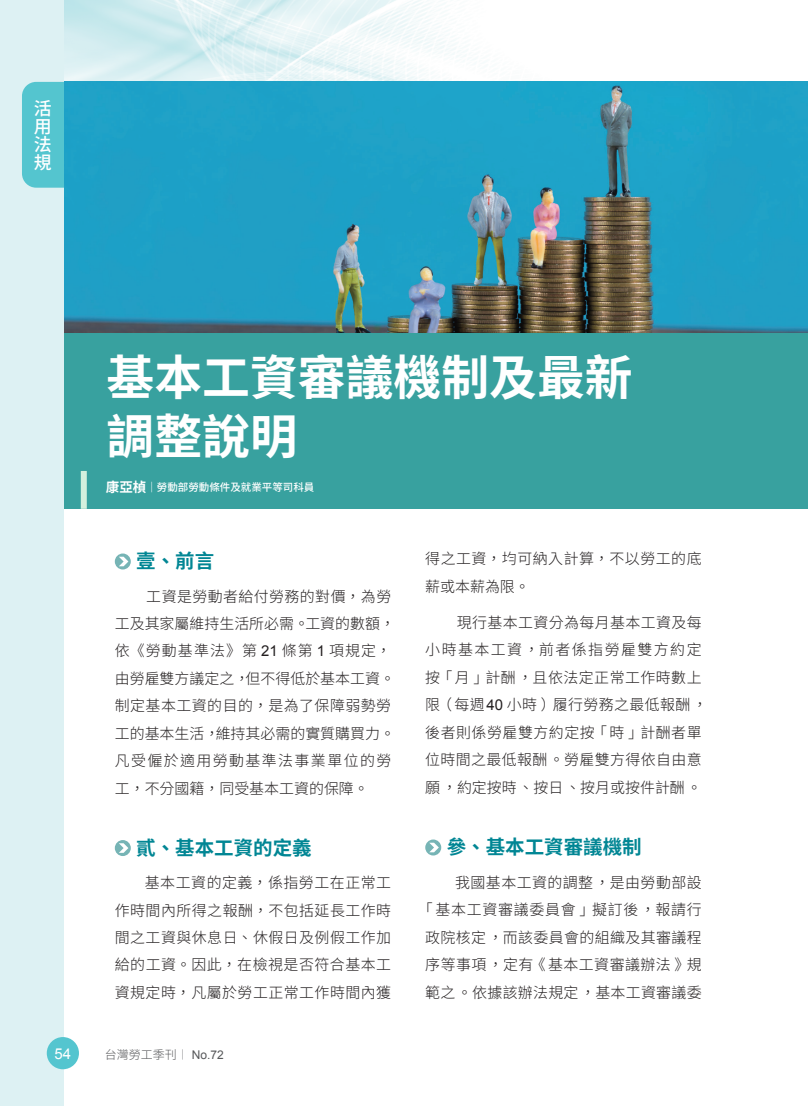
<style>
.page{position:relative;width:808px;height:1106px;background:#fff}
.page>*{position:absolute;margin:0;border:0;box-sizing:border-box;transform-origin:0 0}
.刊頭{font:700 47.85px/59.7px "Noto Sans CJ Ktc";color:#fff}
.壹_活用法規{font:700 19.5px "Noto Sans CJ Ktc";color:#018694}
.t1{font:500 18px/18px "Noto Sans CJ Ktc";color:#fff;text-align:justify}
.N內文{font:300 15px/27.5px "Noto Sans CJ Ktc";letter-spacing:.03em;color:#231f20}
.N內文-2{font:300 15px/27.5px "Noto Sans CJ Ktc";color:#231f20}
.t2{font:15px "Arial";color:#fff}
.t3{font:300 12px "Noto Sans CJ Ktc";color:#57585a}
.作者{font:500 10.5px "Noto Sans CJ Ktc";color:#fff}
.s1{font-weight:700;font-size:13.5px}
.s2{font-weight:700}
.s3{font-family:"Arial";font-weight:400}
.s4{font-family:"Adobe Ming Std"}
</style>
<div class="page">
<img style="left:64px;top:0;width:744px;height:82px">
<div style="left:0;top:0;width:64px;height:1106px;background:#ddf1f3"></div>
<div style="left:22px;top:82px;width:42px;height:106px;background:#54c5cf"></div>
<div style="left:47px;top:1037px;width:32px;height:32px;background:#54c5cf;border-radius:50%"></div>
<img style="left:64px;top:82px;width:744px;height:251px">
<div style="left:64px;top:333px;width:744px;height:176px;background:#38a19f"></div>
<div style="left:81px;top:471px;width:6px;height:38px;background:#d4f0de"></div>
<svg style="left:115px;top:553px;width:16px;height:16px"></svg>
<svg style="left:119px;top:556px;width:9px;height:10px"></svg>
<svg style="left:115px;top:840px;width:16px;height:16px"></svg>
<svg style="left:119px;top:843px;width:9px;height:9px"></svg>
<svg style="left:425px;top:839px;width:16px;height:16px"></svg>
<svg style="left:429px;top:842px;width:10px;height:10px"></svg>
<p class="t1" style="left:34px;top:99px;width:19px">活用法規</p>
<p class="刊頭" style="left:107px;top:348px;width:527px">基本工資審議機制及最新調整說明</p>
<p class="作者" style="left:106px;top:481px;width:210px"><span class="s1">康亞楨</span><span class="s2">｜</span>勞動部勞動條件及就業平等司科員</p>
<p class="壹_活用法規" style="left:136px;top:550px;width:80px">壹、前言</p>
<p class="N內文-2" style="left:115px;top:582px;width:282px;text-indent:32px">工資是勞動者給付勞務的對價，為勞工及其家屬維持生活所必需。工資的數額，依《勞動基準法》第 <span class="s3">21</span> 條第 <span class="s3">1</span> 項規定，由勞雇雙方議定之，但不得低於基本工資。制定基本工資的目的，是為了保障弱勢勞工的基本生活，維持其必需的實質購買力。凡受僱於適用勞動基準法事業單位的勞工，不分國籍，同受基本工資的保障。</p>
<p class="壹_活用法規" style="left:136px;top:836px;width:177px">貳、基本工資的定義</p>
<p class="N內文" style="left:115px;top:869px;width:278px;text-align:justify;text-indent:30px">基本工資的定義，係指勞工在正常工作時間內所得之報酬，不包括延長工作時間之工資與休息日、休假日及例假工作加給的工資。因此，在檢視是否符合基本工資規定時，凡屬於勞工正常工作時間內獲</p>
<p class="N內文" style="left:425px;top:545px;width:278px">得之工資，均可納入計算，不以勞工的底薪或本薪為限。</p>
<p class="N內文" style="left:425px;top:609px;width:284px;text-indent:32px">現行基本工資分為每月基本工資及每小時基本工資，前者係指勞雇雙方約定按「月」計酬，且依法定正常工作時數上限（每週<span class="s3">40</span> 小時）履行勞務之最低報酬，後者則係勞雇雙方約定按「時」計酬者單位時間之最低報酬。勞雇雙方得依自由意願，約定按時、按日、按月或按件計酬。</p>
<p class="壹_活用法規" style="left:447px;top:836px;width:196px">參、基本工資審議機制</p>
<p class="N內文" style="left:418px;top:868px;width:285px;text-align:right">我國基本工資的調整，是由勞動部設<br>「基本工資審議委員會」擬訂後，報請行政院核定，而該委員會的組織及其審議程序等事項，定有《基本工資審議辦法》規範之。依據該辦法規定，基本工資審議委</p>
<p class="t2" style="left:54px;top:1043px;width:18px">54</p>
<p class="t3" style="left:105px;top:1047px;width:121px">台灣勞工季刊<span class="s4">｜</span> <span class="s3">No.72</span></p>
</div>
